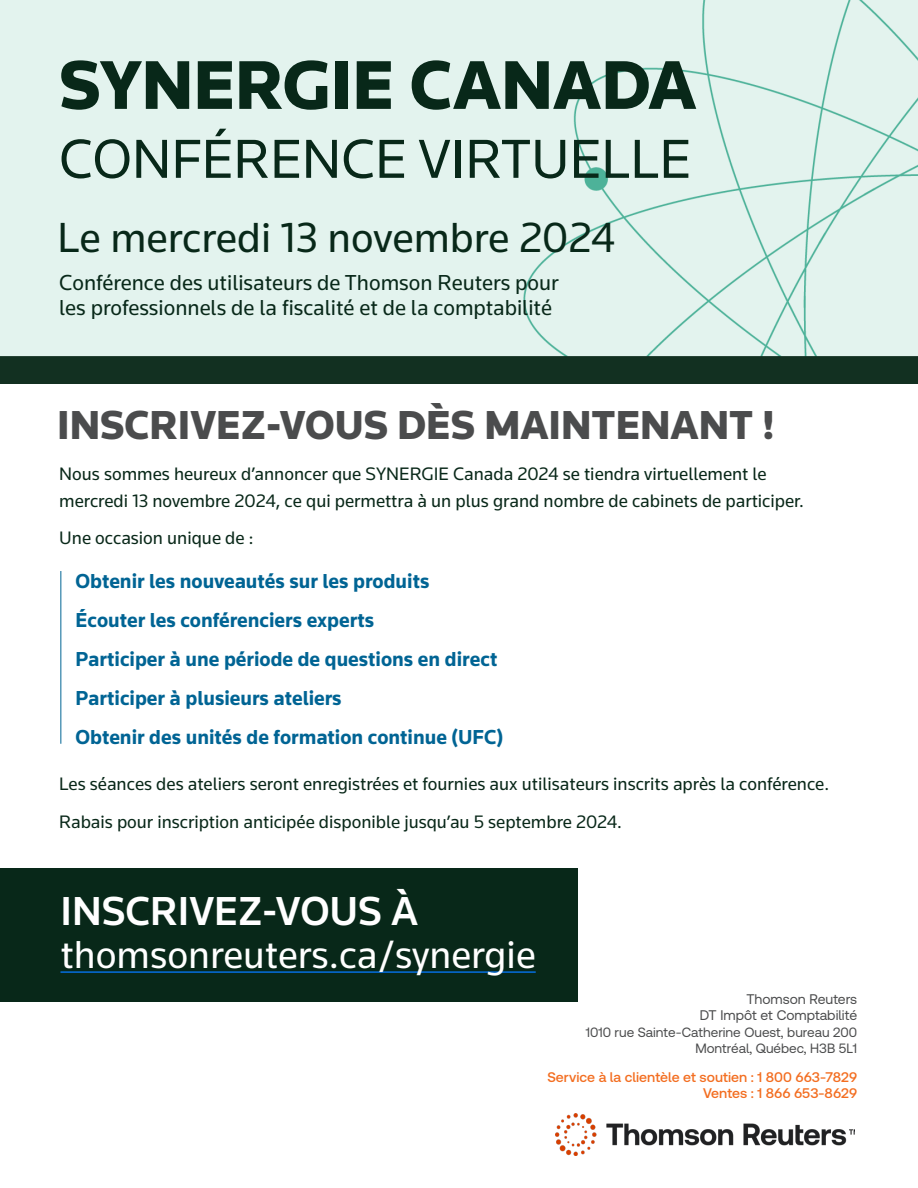
<style>
.page{position:relative;width:918px;height:1188px;background:#fff}
.page>*{position:absolute;margin:0;border:0;box-sizing:border-box;transform-origin:0 0}
._3_ways_TEXT{font:900 71.55px "Knowledge";color:#082819}
._3_ways_TEXT-2{font:57px "Knowledge";color:#082819}
._3_ways_TEXT-3{font:43.65px "Knowledge";color:#082819}
._3_ways_TEXT-4{font:900 42px "Knowledge";color:#4b4c4d}
._3_ways_TEXT-5{font:500 42px "Knowledge";color:#fff}
._3_ways_TEXT-6{font:40.5px "Knowledge";color:#fff}
._3_ways_TEXT-7{font:22.5px/25.5px "Knowledge";color:#082819}
._3_ways_TEXT-8{font:700 21px "Knowledge";color:#006494}
._3_ways_TEXT-9{font:18.75px/27px "Knowledge";color:#092819}
.t1{font:500 13.95px "Clario";color:#f36e21}
.t2{font:13.95px "Clario";color:#4b4c4d}
.t3{font:13.5px "Clario";color:#4b4c4d}
</style>
<div class="page">
<img style="left:0;top:0;width:918px;height:384px">
<img style="left:555px;top:1114px;width:300px;height:41px">
<div style="left:0;top:868px;width:578px;height:134px;background:#082819"></div>
<hr style="left:60px;top:571px;width:1px;height:173px;background:#006494">
<hr style="left:60px;top:971px;width:476px;height:2px;background:#0563c1">
<p class="_3_ways_TEXT" style="left:59px;top:41px;width:639px">SYNERGIE CANADA</p>
<p class="_3_ways_TEXT-2" style="left:59px;top:124px;width:634px">CONFÉRENCE VIRTUELLE</p>
<p class="_3_ways_TEXT-3" style="left:57px;top:210px;width:559px">Le mercredi 13 novembre 2024</p>
<p class="_3_ways_TEXT-7" style="left:59px;top:269px;width:501px">Conférence des utilisateurs de Thomson Reuters pour les professionnels de la fiscalité et de la comptabilité</p>
<p class="_3_ways_TEXT-4" style="left:57px;top:399px;width:719px">INSCRIVEZ-VOUS DÈS MAINTENANT !</p>
<p class="_3_ways_TEXT-9" style="left:59px;top:460px;width:746px">Nous sommes heureux d’annoncer que SYNERGIE Canada 2024 se tiendra virtuellement le mercredi 13 novembre 2024, ce qui permettra à un plus grand nombre de cabinets de participer.</p>
<p class="_3_ways_TEXT-9" style="left:59px;top:524px;width:196px">Une occasion unique de :</p>
<p class="_3_ways_TEXT-8" style="left:76px;top:568px;width:355px">Obtenir les nouveautés sur les produits</p>
<p class="_3_ways_TEXT-8" style="left:76px;top:607px;width:300px">Écouter les conférenciers experts</p>
<p class="_3_ways_TEXT-8" style="left:76px;top:646px;width:423px">Participer à une période de questions en direct</p>
<p class="_3_ways_TEXT-8" style="left:76px;top:685px;width:268px">Participer à plusieurs ateliers</p>
<p class="_3_ways_TEXT-8" style="left:76px;top:724px;width:429px">Obtenir des unités de formation continue (UFC)</p>
<p class="_3_ways_TEXT-9" style="left:59px;top:770px;width:771px">Les séances des ateliers seront enregistrées et fournies aux utilisateurs inscrits après la conférence.</p>
<p class="_3_ways_TEXT-9" style="left:59px;top:808px;width:564px">Rabais pour inscription anticipée disponible jusqu’au 5 septembre 2024.</p>
<p class="_3_ways_TEXT-5" style="left:60px;top:886px;width:359px">INSCRIVEZ-VOUS À</p>
<p class="_3_ways_TEXT-6" style="left:60px;top:930px;width:477px">thomsonreuters.ca/synergie</p>
<p class="t2" style="left:746px;top:990px;width:112px">Thomson Reuters</p>
<p class="t2" style="left:700px;top:1006px;width:159px">DT Impôt et Comptabilité</p>
<p class="t3" style="left:586px;top:1023px;width:273px">1010 rue Sainte-Catherine Ouest, bureau 200</p>
<p class="t3" style="left:695px;top:1040px;width:163px">Montréal, Québec, H3B 5L1</p>
<p class="t1" style="left:547px;top:1068px;width:311px">Service à la clientèle et soutien : 1 800 663-7829</p>
<p class="t1" style="left:703px;top:1084px;width:156px">Ventes : 1 866 653-8629</p>
</div>
